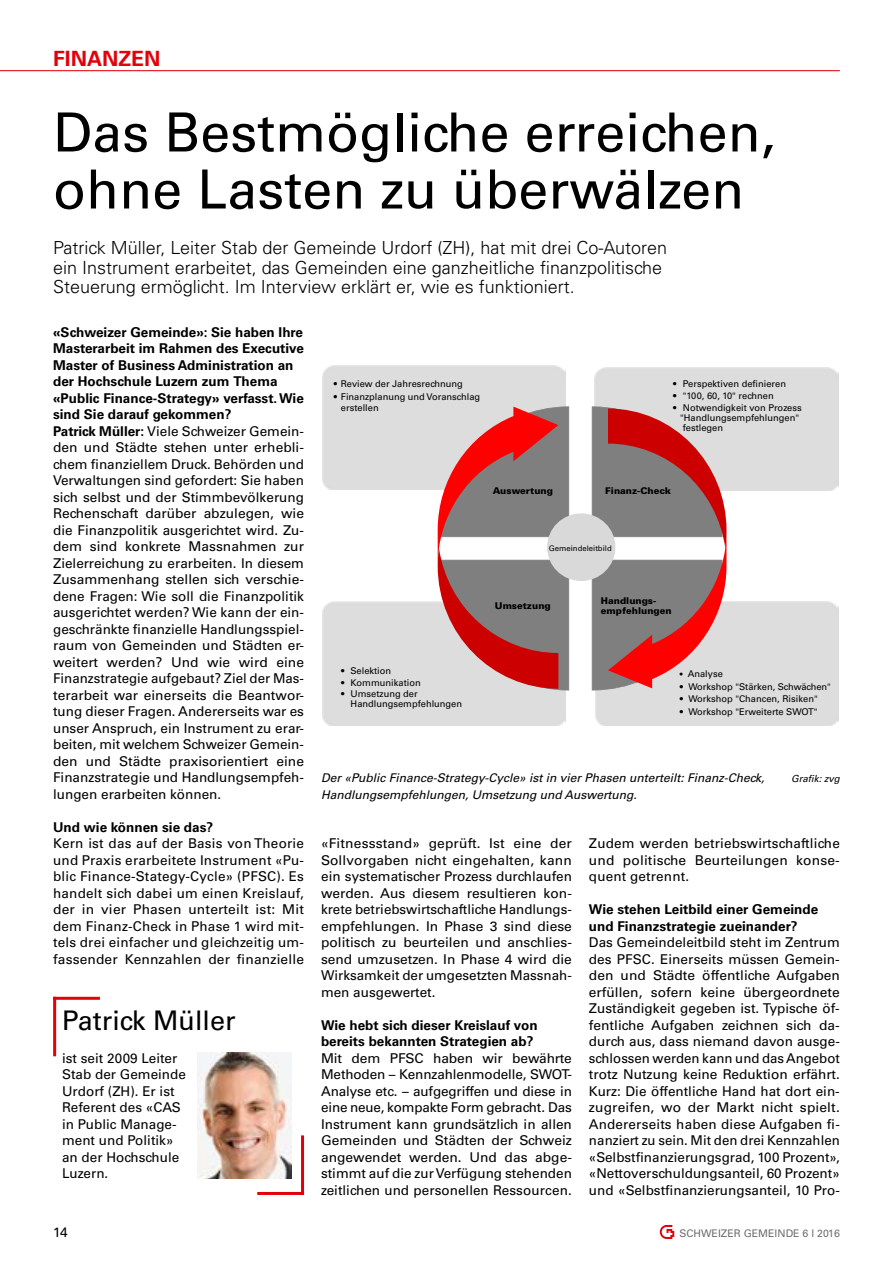
<style>
.page{position:relative;width:893px;height:1263px;background:#fff}
.page>*{position:absolute;margin:0;border:0;box-sizing:border-box;transform-origin:0 0}
.t1{font:54px/57px "Univers LT Std";color:#000}
.t2{font:27px "Univers LT Std";color:#000}
.t3{font:700 21px "Univers LT Std";color:#e3000b}
.t4{font:300 18px/19.5px "Univers LT Std";color:#000}
.t5{font:13.5px/16.5px "Univers LT Std";color:#000;text-align:justify}
.t6{font:700 13.5px/16.5px "Univers LT Std";color:#000}
.t7{font:italic 12px "Univers LT Std";color:#000}
.t8{font:10.5px "Univers LT Std";color:#6e6e6e}
.t9{font:italic 9.75px "Univers LT Std";color:#000}
.t10{font:9.3px/10.1px "Univers LT Std";color:#000}
.t11{font:900 9.3px/10.4px "Univers LT Std";color:#000}
.t12{font:7.8px "Univers LT Std";color:#000}
.s1{font-weight:700}
.s2{font-size:8.1px}
</style>
<div class="page">
<hr style="left:0;top:70px;width:840px;height:1px;background:#e3000b">
<svg style="left:660px;top:1225px;width:14px;height:14px"></svg>
<div style="left:547px;top:513px;width:68px;height:68px;background:#d9d9d9;border-radius:50%"></div>
<svg style="left:586px;top:406px;width:140px;height:284px;background:#b28484"></svg>
<svg style="left:438px;top:406px;width:136px;height:284px;background:#b38282"></svg>
<hr style="left:53px;top:997px;width:47px;height:3px;background:#e3000b">
<hr style="left:53px;top:997px;width:3px;height:59px;background:#e3000b">
<hr style="left:257px;top:1192px;width:47px;height:3px;background:#e3000b">
<hr style="left:301px;top:1135px;width:3px;height:60px;background:#e3000b">
<img style="left:198px;top:1052px;width:93px;height:126px">
<h3 class="t3" style="left:53px;top:46px;width:109px">FINANZEN</h3>
<h1 class="t1" style="left:53px;top:104px;width:724px">Das Bestmögliche erreichen, ohne Lasten zu überwälzen</h1>
<h3 class="t4" style="left:53px;top:238px;width:615px">Patrick Müller, Leiter Stab der Gemeinde Urdorf (ZH), hat mit drei Co-Autoren ein Instrument erarbeitet, das Gemeinden eine ganzheitliche finanzpolitische<br>Steuerung ermöglicht. Im Interview erklärt er, wie es funktioniert.</h3>
<p class="t5" style="left:53px;top:324px;width:252px;text-align:left"><span class="s1">«Schweizer Gemeinde»: Sie haben Ihre Masterarbeit im Rahmen des Executive Master of Business Administration an der Hochschule Luzern zum Thema «Public Finance-Strategy» verfasst. Wie sind Sie darauf gekommen?<br>Patrick Müller:</span> Viele Schweizer Gemein&shy;den und Städte stehen unter erhebli&shy;chem finanziellem Druck. Behörden und Verwaltungen sind gefordert: Sie haben sich selbst und der Stimmbevölkerung Rechenschaft darüber abzulegen, wie die Finanzpolitik ausgerichtet wird. Zu&shy;dem sind konkrete Massnahmen zur Zielerreichung zu erarbeiten. In diesem Zusammenhang stellen sich verschie&shy;dene Fragen: Wie soll die Finanzpolitik ausgerichtet werden? Wie kann der ein&shy;geschränkte finanzielle Handlungsspiel&shy;raum von Gemeinden und Städten er&shy;weitert werden? Und wie wird eine Finanzstrategie aufgebaut? Ziel der Mas&shy;terarbeit war einerseits die Beantwor&shy;tung dieser Fragen. Andererseits war es unser Anspruch, ein Instrument zu erar&shy;beiten, mit welchem Schweizer Gemein&shy;den und Städte praxisorientiert eine Finanzstrategie und Handlungsempfeh&shy;lungen erarbeiten können.</p>
<p class="t6" style="left:53px;top:819px;width:162px">Und wie können sie das?</p>
<p class="t5" style="left:53px;top:835px;width:252px">Kern ist das auf der Basis von Theorie und Praxis erarbeitete Instrument «Pu&shy;blic Finance-Stategy-Cycle» (PFSC). Es handelt sich dabei um einen Kreislauf, der in vier Phasen unterteilt ist: Mit dem Finanz-Check in Phase 1 wird mit&shy;tels drei einfacher und gleichzeitig um&shy;fassender Kennzahlen der finanzielle</p>
<p class="t5" style="left:321px;top:835px;width:252px">«Fitnessstand» geprüft. Ist eine der Sollvorgaben nicht eingehalten, kann ein systematischer Prozess durchlaufen werden. Aus diesem resultieren kon&shy;krete betriebswirtschaftliche Handlungs&shy;empfehlungen. In Phase 3 sind diese politisch zu beurteilen und anschlies&shy;send umzusetzen. In Phase 4 wird die Wirksamkeit der umgesetzten Massnah&shy;men ausgewertet.</p>
<p class="t6" style="left:321px;top:1017px;width:218px">Wie hebt sich dieser Kreislauf von bereits bekannten Strategien ab?</p>
<p class="t5" style="left:321px;top:1050px;width:252px">Mit dem PFSC haben wir bewährte Methoden – Kennzahlenmodelle, SWOT-Analyse etc. – aufgegriffen und diese in eine neue, kompakte Form gebracht. Das Instrument kann grundsätzlich in allen Gemeinden und Städten der Schweiz angewendet werden. Und das abge&shy;stimmt auf die zur Verfügung stehenden zeitlichen und personellen Ressourcen.</p>
<p class="t10" style="left:334px;top:379px;width:131px">• Review der Jahresrechnung</p>
<p class="t10" style="left:341px;top:391px;width:141px;line-height:11.1px;text-indent:-7px">• Finanzplanung und Voranschlag erstellen</p>
<p class="t10" style="left:673px;top:379px;width:114px">• Perspektiven definieren</p>
<p class="t10" style="left:673px;top:391px;width:102px">• "100, 60, 10" rechnen</p>
<p class="t10" style="left:680px;top:402px;width:123px;text-indent:-7px">• Notwendigkeit von Prozess "Handlungsempfehlungen" festlegen</p>
<p class="t11" style="left:493px;top:485px;width:62px">Auswertung</p>
<p class="t11" style="left:605px;top:485px;width:67px">Finanz-Check</p>
<p class="t12" style="left:549px;top:544px;width:64px">Gemeindeleitbild</p>
<p class="t11" style="left:601px;top:595px;width:72px">Handlungs&shy;empfehlungen</p>
<p class="t11" style="left:495px;top:600px;width:57px">Umsetzung</p>
<p class="t10" style="left:341px;top:666px;width:52px">• Selektion</p>
<p class="t10" style="left:341px;top:677px;width:81px">• Kommunikation</p>
<p class="t10" style="left:351px;top:689px;width:113px;text-indent:-10px">• Umsetzung der<br>Handlungsempfehlungen</p>
<p class="t10" style="left:680px;top:668px;width:45px"><span class="s2">•</span> Analyse</p>
<p class="t10" style="left:680px;top:681px;width:153px">• Workshop "Stärken, Schwächen"</p>
<p class="t10" style="left:680px;top:694px;width:140px">• Workshop "Chancen, Risiken"</p>
<p class="t10" style="left:680px;top:707px;width:139px">• Workshop "Erweiterte SWOT"</p>
<p class="t7" style="left:321px;top:771px;width:445px">Der «Public Finance-Strategy-Cycle» ist in vier Phasen unterteilt: Finanz-Check,</p>
<p class="t9" style="left:791px;top:773px;width:50px">Grafik: zvg</p>
<p class="t7" style="left:321px;top:787px;width:317px">Handlungsempfehlungen, Umsetzung und Auswertung.</p>
<p class="t5" style="left:589px;top:835px;width:252px">Zudem werden betriebswirtschaftliche und politische Beurteilungen konse&shy;quent getrennt.</p>
<p class="t6" style="left:589px;top:901px;width:231px">Wie stehen Leitbild einer Gemeinde und Finanzstrategie zueinander?</p>
<p class="t5" style="left:589px;top:934px;width:252px">Das Gemeindeleitbild steht im Zentrum des PFSC. Einerseits müssen Gemein&shy;den und Städte öffentliche Aufgaben erfüllen, sofern keine übergeordnete Zuständigkeit gegeben ist. Typische öf&shy;fentliche Aufgaben zeichnen sich da&shy;durch aus, dass niemand davon ausge&shy;schlossen werden kann und das Angebot trotz Nutzung keine Reduktion erfährt.<br>Kurz: Die öffentliche Hand hat dort ein&shy;zugreifen, wo der Markt nicht spielt.<br>Andererseits haben diese Aufgaben fi&shy;nanziert zu sein. Mit den drei Kennzahlen «Selbstfinanzierungsgrad, 100 Prozent», «Nettoverschuldungsanteil, 60 Prozent» und «Selbstfinanzierungsanteil, 10 Pro-</p>
<h2 class="t2" style="left:62px;top:1004px;width:175px">Patrick Müller</h2>
<p class="t5" style="left:62px;top:1050px;width:125px;text-align:left">ist seit 2009 Leiter<br>Stab der Gemeinde<br>Urdorf (ZH). Er ist<br>Referent des «CAS in Public Manage&shy;ment und Politik» an der Hochschule<br>Luzern.</p>
<p class="t5" style="left:53px;top:1224px;width:16px">14</p>
<p class="t8" style="left:679px;top:1227px;width:162px">SCHWEIZER GEMEINDE 6 l 2016</p>
</div>
